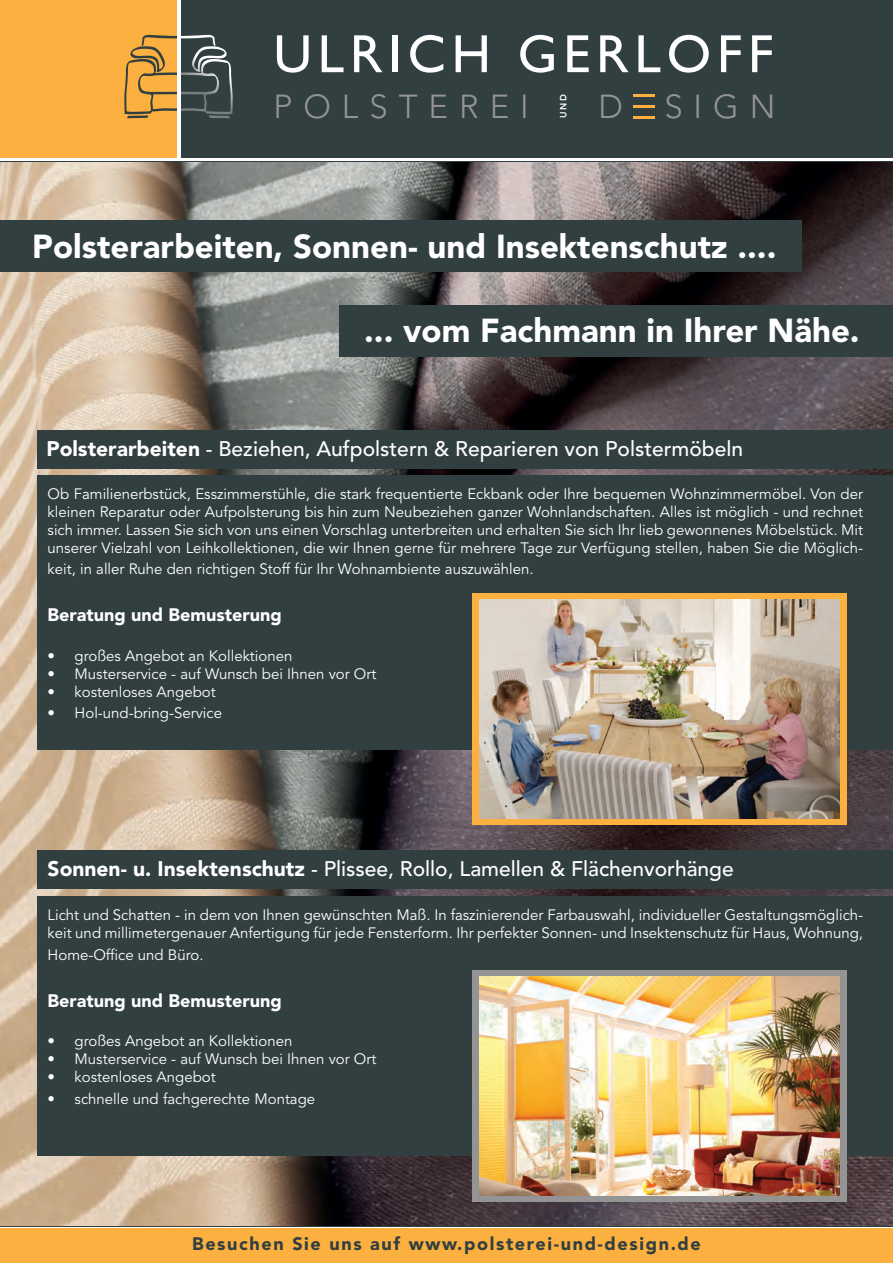
<style>
.page{position:relative;width:893px;height:1263px;background:#fff}
.page>*{position:absolute;margin:0;border:0;box-sizing:border-box;transform-origin:0 0}
.t1{font:54px "Gill Sans";letter-spacing:.105em;color:#fff}
.t2{font:900 33px "Avenir LT Std";color:#fff}
.t3{font:300 33px "Avenir LT Std";letter-spacing:.33em;color:#959494}
.t4{font:500 21px "Avenir LT Std";color:#fff}
.t5{font:900 18px "Avenir LT Std";letter-spacing:.09em;color:#323f40}
.t6{font:900 18px "Avenir LT Std";color:#fff}
.t7{font:15px/18px "Avenir LT Std";color:#fff;text-align:justify}
.t8{font:800 9px "Avenir LT Std";color:#fff}
.s1{font-weight:900}
</style>
<div class="page">
<div style="left:180px;top:0;width:713px;height:158px;background:#323f40"></div>
<div style="left:0;top:0;width:177px;height:158px;background:#fbb03f"></div>
<hr style="left:633px;top:116px;width:22px;height:2px;background:#fbb03f">
<hr style="left:633px;top:105px;width:22px;height:3px;background:#fbb03f">
<hr style="left:633px;top:95px;width:22px;height:2px;background:#fbb03f">
<svg style="left:124px;top:35px;width:109px;height:83px"></svg>
<hr style="left:177px;top:0;width:3px;height:158px;background:#fff">
<hr style="left:0;top:1224px;width:893px;height:3px;background:#323f40">
<hr style="left:0;top:161px;width:893px;height:2px;background:#323f40">
<img style="left:0;top:162px;width:893px;height:1063px">
<div style="left:0;top:1229px;width:893px;height:34px;background:#fbb03f"></div>
<div style="left:37px;top:475px;width:856px;height:274px;background:#323f40"></div>
<div style="left:472px;top:593px;width:374px;height:232px;background:#fbb03f"></div>
<div style="left:37px;top:430px;width:856px;height:38px;background:#323f40"></div>
<img style="left:479px;top:600px;width:360px;height:219px">
<div style="left:37px;top:850px;width:856px;height:39px;background:#323f40"></div>
<div style="left:37px;top:896px;width:856px;height:260px;background:#323f40"></div>
<div style="left:472px;top:970px;width:374px;height:231px;background:#959494"></div>
<img style="left:479px;top:976px;width:360px;height:219px">
<div style="left:0;top:221px;width:801px;height:51px;background:#323f40"></div>
<div style="left:340px;top:305px;width:553px;height:51px;background:#323f40"></div>
<h1 class="t1" style="left:274px;top:23px;width:501px">ULRICH GERLOFF</h1>
<h2 class="t3" style="left:274px;top:87px;width:257px">POLSTEREI</h2>
<h2 class="t3" style="left:598px;top:87px;width:179px">DESIGN</h2>
<p class="t8" style="left:558px;top:118px;width:26px;rotate:-90deg">UND</p>
<h2 class="t2" style="left:32px;top:226px;width:746px">Polsterarbeiten, Sonnen- und Insektenschutz ....</h2>
<h2 class="t2" style="left:364px;top:311px;width:497px">... vom Fachmann in Ihrer Nähe.</h2>
<h3 class="t4" style="left:46px;top:437px;width:698px"><span class="s1">Polsterarbeiten</span> - Beziehen, Aufpolstern &amp; Reparieren von Polstermöbeln</h3>
<p class="t7" style="left:48px;top:485px;width:817px">Ob Familienerbstück, Esszimmerstühle, die stark frequentierte Eckbank oder Ihre bequemen Wohnzimmermöbel. Von der kleinen Reparatur oder Aufpolsterung bis hin zum Neubeziehen ganzer Wohnlandschaften. Alles ist möglich - und rechnet sich immer. Lassen Sie sich von uns einen Vorschlag unterbreiten und erhalten Sie sich Ihr lieb gewonnenes Möbelstück. Mit unserer Vielzahl von Leihkollektionen, die wir Ihnen gerne für mehrere Tage zur Verfügung stellen, haben Sie die Möglich-</p>
<p class="t7" style="left:48px;top:561px;width:487px">keit, in aller Ruhe den richtigen Stoff für Ihr Wohnambiente auszuwählen.</p>
<p class="t6" style="left:48px;top:604px;width:236px">Beratung und Bemusterung</p>
<p class="t7" style="left:48px;top:647px;width:246px">• großes Angebot an Kollektionen</p>
<p class="t7" style="left:48px;top:665px;width:330px">• Musterservice - auf Wunsch bei Ihnen vor Ort</p>
<p class="t7" style="left:48px;top:683px;width:170px">• kostenloses Angebot</p>
<p class="t7" style="left:48px;top:705px;width:176px">• Hol-und-bring-Service</p>
<h3 class="t4" style="left:48px;top:857px;width:688px"><span class="s1">Sonnen- u. Insektenschutz</span> - Plissee, Rollo, Lamellen &amp; Flächenvorhänge</h3>
<p class="t7" style="left:48px;top:906px;width:817px">Licht und Schatten - in dem von Ihnen gewünschten Maß. In faszinierender Farbauswahl, individueller Gestaltungsmöglich&shy;keit und millimetergenauer Anfertigung für jede Fensterform. Ihr perfekter Sonnen- und Insektenschutz für Haus, Wohnung,</p>
<p class="t7" style="left:48px;top:946px;width:157px">Home-Office und Büro.</p>
<p class="t6" style="left:48px;top:989px;width:236px">Beratung und Bemusterung</p>
<p class="t7" style="left:48px;top:1032px;width:246px">• großes Angebot an Kollektionen</p>
<p class="t7" style="left:48px;top:1050px;width:330px">• Musterservice - auf Wunsch bei Ihnen vor Ort</p>
<p class="t7" style="left:48px;top:1068px;width:170px">• kostenloses Angebot</p>
<p class="t7" style="left:48px;top:1090px;width:269px">• schnelle und fachgerechte Montage</p>
<p class="t5" style="left:192px;top:1233px;width:510px">Besuchen Sie uns auf www.polsterei-und-design.de</p>
</div>
